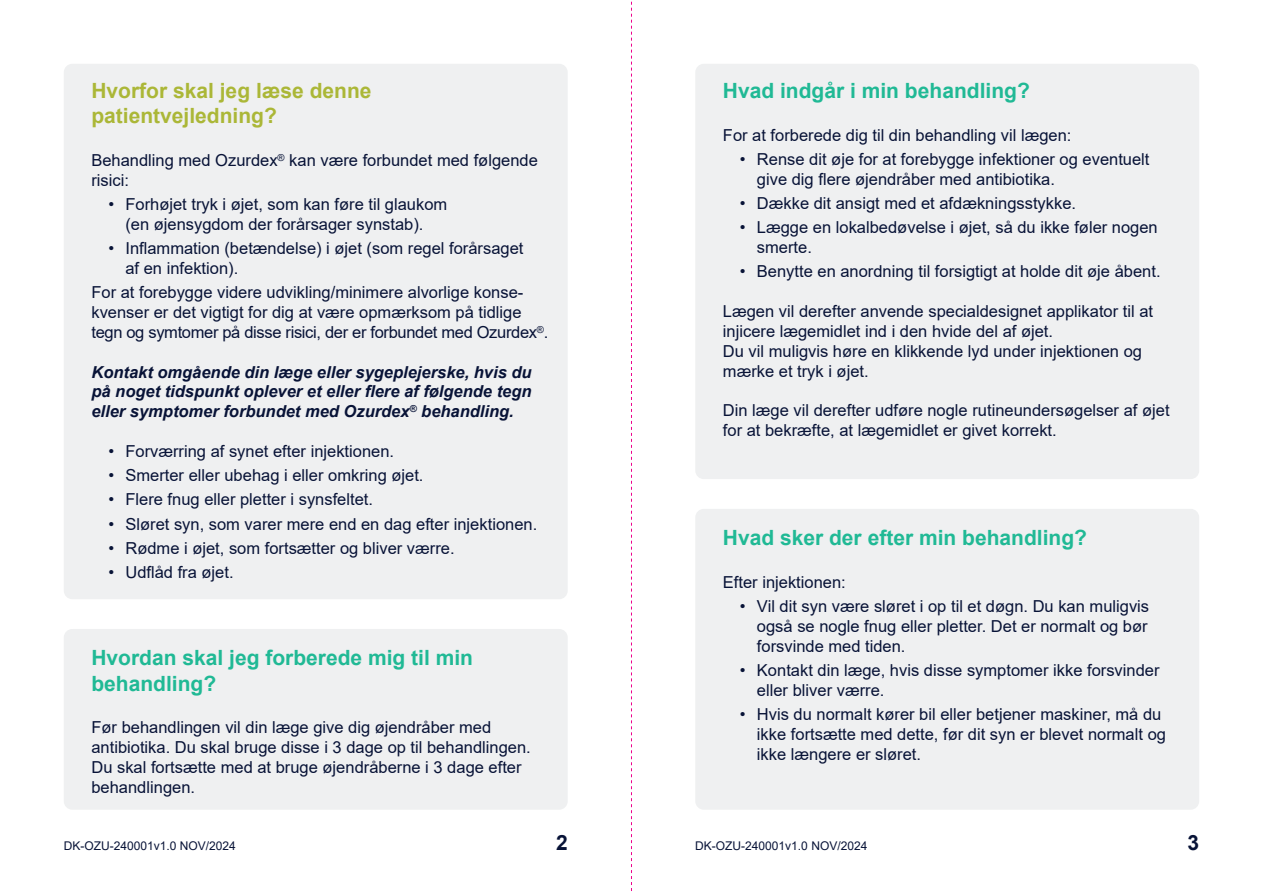
<style>
.page{position:relative;width:1263px;height:893px;background:#fff}
.page>*{position:absolute;margin:0;border:0;box-sizing:border-box;transform-origin:0 0}
.t1{font:700 21px/25.2px "Arial";color:#20b995}
.t2{font:700 21px/25.2px "Arial";color:#abb737}
.t3{font:700 21px "Arial";color:#081337}
.t4{font:16.5px/19.8px "Arial";color:#081337}
.t5{font:italic 700 16.5px/19.8px "Arial";color:#081337;text-align:justify}
.t6{font:12px "Arial";color:#081337}
</style>
<div class="page">
<div style="left:64px;top:64px;width:504px;height:535px;background:#eff0f1;border-radius:9px"></div>
<div style="left:695px;top:64px;width:504px;height:415px;background:#eff0f1;border-radius:9px"></div>
<div style="left:64px;top:629px;width:504px;height:181px;background:#eff0f1;border-radius:9px"></div>
<div style="left:695px;top:509px;width:504px;height:301px;background:#eff0f1;border-radius:9px"></div>
<svg style="left:631px;top:1px;width:1px;height:890px"></svg>
<p class="t2" style="left:91px;top:78px;width:282px">Hvorfor skal jeg læse denne patientvejledning?</p>
<p class="t1" style="left:723px;top:78px;width:308px">Hvad indgår i min behandling?</p>
<p class="t4" style="left:723px;top:125px;width:350px">For at forberede dig til din behandling vil lægen:</p>
<p class="t4" style="left:757px;top:149px;width:394px;text-indent:-17px">• Rense dit øje for at forebygge infektioner og eventuelt give dig flere øjendråber med antibiotika.</p>
<p class="t4" style="left:740px;top:193px;width:338px">• Dække dit ansigt med et afdækningsstykke.</p>
<p class="t4" style="left:757px;top:218px;width:402px;text-indent:-17px">• Lægge en lokalbedøvelse i øjet, så du ikke føler nogen smerte.</p>
<p class="t4" style="left:740px;top:262px;width:422px">• Benytte en anordning til forsigtigt at holde dit øje åbent.</p>
<p class="t4" style="left:723px;top:301px;width:432px">Lægen vil derefter anvende specialdesignet applikator til at injicere lægemidlet ind i den hvide del af øjet.<br>Du vil muligvis høre en klikkende lyd under injektionen og mærke et tryk i øjet.</p>
<p class="t4" style="left:723px;top:400px;width:448px">Din læge vil derefter udføre nogle rutineundersøgelser af øjet for at bekræfte, at lægemidlet er givet korrekt.</p>
<p class="t4" style="left:91px;top:150px;width:448px">Behandling med Ozurdex<sup>®</sup> kan være forbundet med følgende risici:</p>
<p class="t4" style="left:108px;top:194px;width:340px;text-align:center">• Forhøjet tryk i øjet, som kan føre til glaukom (en øjensygdom der forårsager synstab).</p>
<p class="t4" style="left:125px;top:239px;width:399px;text-indent:-17px">• Inflammation (betændelse) i øjet (som regel forårsaget af en infektion).</p>
<p class="t4" style="left:91px;top:283px;width:458px">For at forebygge videre udvikling/minimere alvorlige konse&shy;kvenser er det vigtigt for dig at være opmærksom på tidlige tegn og symtomer på disse risici, der er forbundet med Ozurdex<sup>®</sup>.</p>
<p class="t5" style="left:91px;top:362px;width:442px">Kontakt omgående din læge eller sygeplejerske, hvis du på noget tidspunkt oplever et eller flere af følgende tegn eller symptomer forbundet med Ozurdex<sup>®</sup> behandling.</p>
<p class="t4" style="left:108px;top:441px;width:287px">• Forværring af synet efter injektionen.</p>
<p class="t4" style="left:108px;top:465px;width:317px">• Smerter eller ubehag i eller omkring øjet.</p>
<p class="t4" style="left:108px;top:490px;width:266px">• Flere fnug eller pletter i synsfeltet.</p>
<p class="t4" style="left:108px;top:514px;width:430px">• Sløret syn, som varer mere end en dag efter injektionen.</p>
<p class="t4" style="left:108px;top:538px;width:348px">• Rødme i øjet, som fortsætter og bliver værre.</p>
<p class="t4" style="left:108px;top:563px;width:127px">• Udflåd fra øjet.</p>
<p class="t1" style="left:723px;top:525px;width:366px">Hvad sker der efter min behandling?</p>
<p class="t4" style="left:723px;top:572px;width:124px">Efter injektionen:</p>
<p class="t4" style="left:757px;top:596px;width:394px;text-align:justify;text-indent:-17px">• Vil dit syn være sløret i op til et døgn. Du kan muligvis også se nogle fnug eller pletter. Det er normalt og bør forsvinde med tiden.</p>
<p class="t4" style="left:757px;top:660px;width:404px;text-indent:-17px">• Kontakt din læge, hvis disse symptomer ikke forsvinder eller bliver værre.</p>
<p class="t4" style="left:757px;top:704px;width:410px;text-indent:-17px">• Hvis du normalt kører bil eller betjener maskiner, må du ikke fortsætte med dette, før dit syn er blevet normalt og ikke længere er sløret.</p>
<p class="t1" style="left:91px;top:646px;width:383px">Hvordan skal jeg forberede mig til min behandling?</p>
<p class="t4" style="left:91px;top:717px;width:441px">Før behandlingen vil din læge give dig øjendråber med antibiotika. Du skal bruge disse i 3 dage op til behandlingen.<br>Du skal fortsætte med at bruge øjendråberne i 3 dage efter behandlingen.</p>
<p class="t6" style="left:64px;top:838px;width:174px">DK-OZU-240001v1.0 NOV/2024</p>
<p class="t3" style="left:556px;top:828px;width:13px">2</p>
<p class="t6" style="left:695px;top:838px;width:174px">DK-OZU-240001v1.0 NOV/2024</p>
<p class="t3" style="left:1187px;top:828px;width:13px">3</p>
</div>
